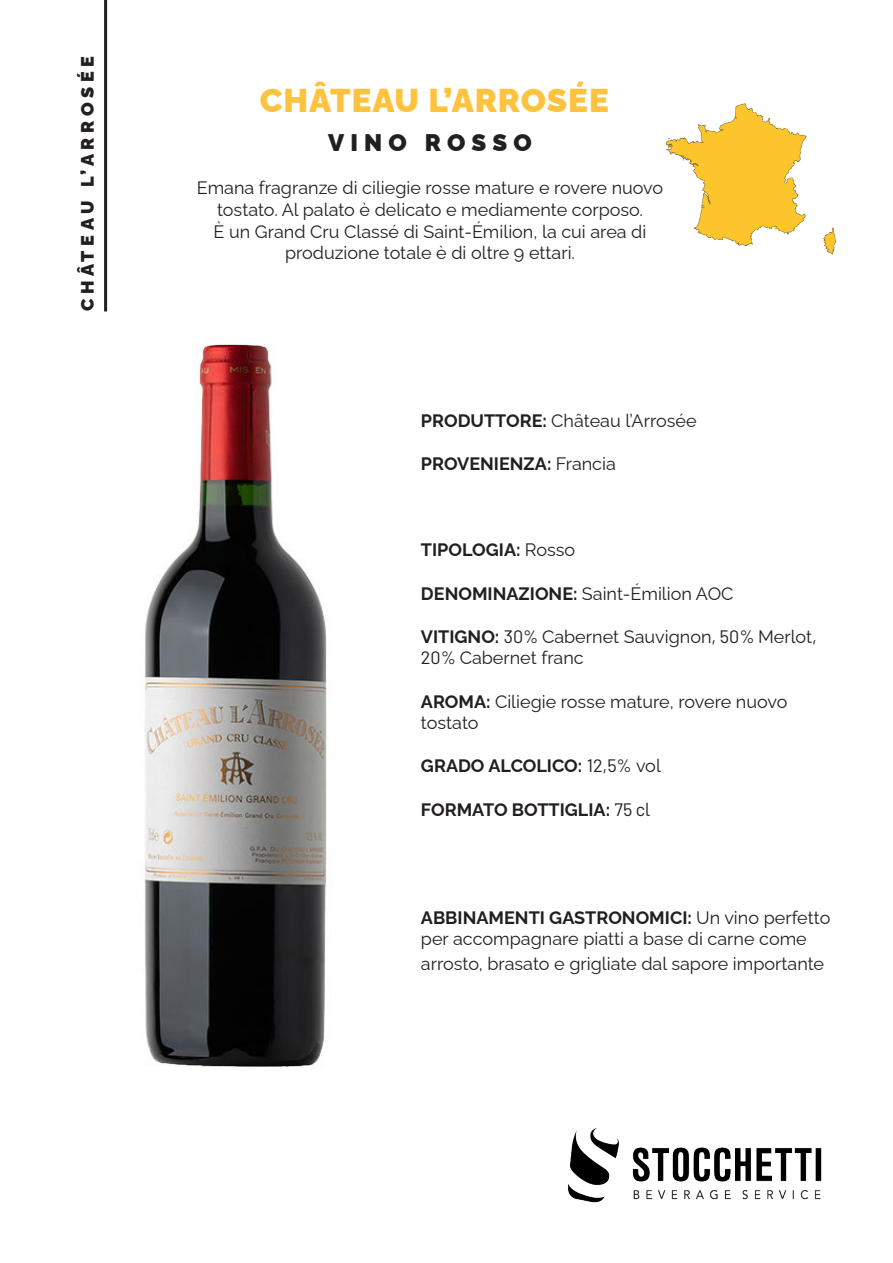
<style>
.page{position:relative;width:893px;height:1263px;background:#fff}
.page>*{position:absolute;margin:0;border:0;box-sizing:border-box;transform-origin:0 0}
.t1{font:900 33px "Raleway";letter-spacing:.03em;color:#fec33e}
.t2{font:900 24px "Raleway";letter-spacing:.26em;color:#231f20}
.t3{font:18px/21.6px "Raleway";color:#231f20}
.t4{font:700 18px "Raleway";color:#231f20}
.t5{font:900 18px "Raleway";letter-spacing:.26em;color:#231f20}
.s1{font-weight:700}
.s2{font-weight:400}
.s3{font-family:"Barlow"}
.s4{font-family:"Barlow";font-weight:400}
</style>
<div class="page">
<img style="left:568px;top:1128px;width:254px;height:75px">
<img style="left:144px;top:345px;width:184px;height:722px">
<hr style="left:104px;top:0;width:3px;height:311px;background:#231f20">
<img style="left:665px;top:103px;width:171px;height:152px">
<p class="t5" style="left:73px;top:311px;width:257px;rotate:-90deg">CHÂTEAU L’ARROSÉE</p>
<p class="t1" style="left:260px;top:74px;width:350px">CHÂTEAU L’ARROSÉE</p>
<p class="t2" style="left:328px;top:124px;width:205px">VINO ROSSO</p>
<p class="t3" style="left:197px;top:175px;width:468px;text-align:center">Emana fragranze di ciliegie rosse mature e rovere nuovo tostato. Al palato è delicato e mediamente corposo.<br>È un Grand Cru Classé di Saint-Émilion, la cui area di produzione totale è di oltre 9 ettari.</p>
<p class="t3" style="left:421px;top:408px;width:277px"><span class="s1">PRODUTTORE:</span> Château l’Arrosée</p>
<p class="t4" style="left:421px;top:449px;width:196px">PROVENIENZA: <span class="s2">Francia</span></p>
<p class="t4" style="left:421px;top:536px;width:156px">TIPOLOGIA: <span class="s2">Rosso</span></p>
<p class="t3" style="left:421px;top:580px;width:314px"><span class="s1">DENOMINAZIONE:</span> Saint-Émilion AOC</p>
<p class="t3" style="left:421px;top:624px;width:397px"><span class="s1">VITIGNO:</span> <span class="s3">30%</span> Cabernet Sauvignon<span class="s3">, 50%</span> Merlot<span class="s3">,<br>20%</span> Cabernet franc</p>
<p class="t3" style="left:421px;top:688px;width:368px"><span class="s1">AROMA:</span> Ciliegie rosse mature, rovere nuovo</p>
<p class="t3" style="left:421px;top:710px;width:59px">tostato</p>
<p class="t4" style="left:421px;top:752px;width:241px">GRADO ALCOLICO: <span class="s4">12,5%</span> <span class="s2">vol</span></p>
<p class="t4" style="left:421px;top:795px;width:231px">FORMATO BOTTIGLIA: <span class="s4">75 c</span><span class="s2">l</span></p>
<p class="t3" style="left:421px;top:904px;width:411px"><span class="s1">ABBINAMENTI GASTRONOMICI:</span> Un vino perfetto per accompagnare piatti a base di carne come</p>
<p class="t3" style="left:421px;top:951px;width:405px">arrosto, brasato e grigliate dal sapore importante</p>
</div>
